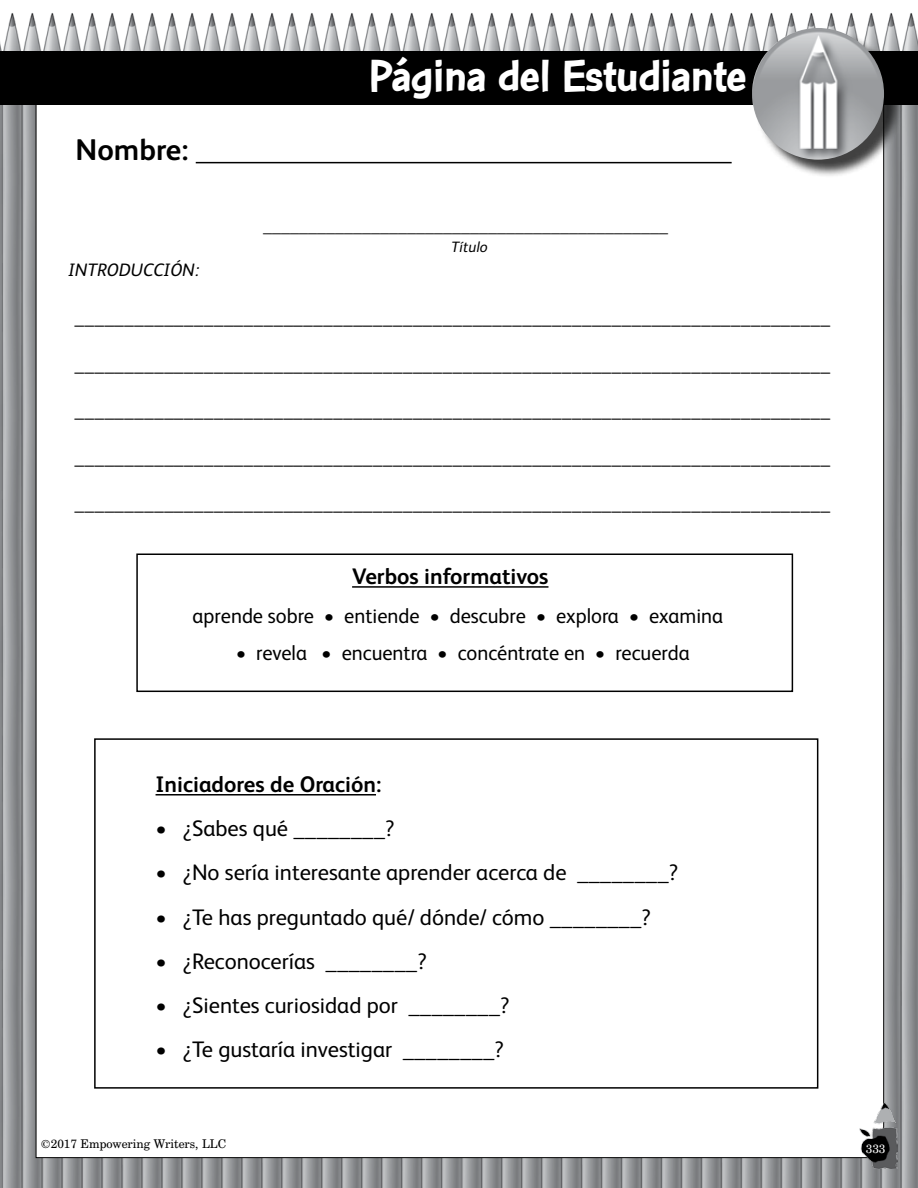
<style>
.page{position:relative;width:918px;height:1188px;background:#fff}
.page>*{position:absolute;margin:0;border:0;box-sizing:border-box;transform-origin:0 0}
.t1{font:700 48px "Con Brush";letter-spacing:-.02em;color:#fff}
.t2{font:700 30px "FS Albert";color:#000}
.t3{font:22.5px "FS Albert";color:#000}
.t4{font:700 22.5px "FS Albert";color:#000}
.t5{font:21px "FS Albert";color:#000}
.t6{font:19.5px "FS Albert";color:#000}
.t7{font:18px "Minion Pro";color:#000}
.t8{font:italic 18px "FS Albert";color:#000}
.t9{font:italic 15px "FS Albert";color:#000}
.t10{font:12px "Century Schoolbook BT";color:#000}
.t11{font:12px "Century Schoolbook BT";color:#fff}
</style>
<div class="page">
<img style="left:0;top:13px;width:918px;height:1175px">
<div style="left:36px;top:68px;width:848px;height:1090px;background:#fff"></div>
<div style="left:0;top:51px;width:918px;height:54px;background:#000"></div>
<div style="left:754px;top:30px;width:149px;height:148px;background:#000;opacity:.75"></div>
<img style="left:752px;top:28px;width:132px;height:132px;border-radius:66px">
<img style="left:860px;top:1103px;width:37px;height:65px">
<hr style="left:156px;top:794px;width:220px;height:2px;background:#000">
<div style="left:136px;top:554px;width:657px;height:138px;border:2px solid #000"></div>
<div style="left:94px;top:738px;width:724px;height:351px;border:2px solid #000"></div>
<hr style="left:352px;top:586px;width:196px;height:2px;background:#000">
<hr style="left:196px;top:162px;width:536px;height:1px;background:#000">
<h2 class="t2" style="left:76px;top:129px;width:114px">Nombre:</h2>
<p class="t8" style="left:69px;top:258px;width:132px">INTRODUCCIÓN:</p>
<h1 class="t1" style="left:368px;top:47px;width:380px">Página del Estudiante</h1>
<p class="t7" style="left:263px;top:214px;width:406px">_____________________________________________</p>
<p class="t9" style="left:451px;top:236px;width:38px">Título</p>
<p class="t6" style="left:75px;top:305px;width:757px">____________________________________________________________________________</p>
<p class="t6" style="left:75px;top:351px;width:757px">____________________________________________________________________________</p>
<p class="t6" style="left:75px;top:398px;width:757px">____________________________________________________________________________</p>
<p class="t6" style="left:75px;top:444px;width:757px">____________________________________________________________________________</p>
<p class="t6" style="left:75px;top:491px;width:757px">____________________________________________________________________________</p>
<p class="t4" style="left:352px;top:561px;width:198px">Verbos informativos</p>
<p class="t5" style="left:193px;top:602px;width:532px">aprende sobre • entiende • descubre • explora • examina</p>
<p class="t5" style="left:236px;top:639px;width:455px">• revela • encuentra • concéntrate en • recuerda</p>
<p class="t4" style="left:156px;top:769px;width:227px">Iniciadores de Oración:</p>
<p class="t3" style="left:156px;top:813px;width:241px">• ¿Sabes qué ________?</p>
<p class="t3" style="left:156px;top:858px;width:524px">• ¿No sería interesante aprender acerca de ________?</p>
<p class="t3" style="left:156px;top:902px;width:497px">• ¿Te has preguntado qué/ dónde/ cómo ________?</p>
<p class="t3" style="left:156px;top:946px;width:273px">• ¿Reconocerías ________?</p>
<p class="t3" style="left:156px;top:990px;width:356px">• ¿Sientes curiosidad por ________?</p>
<p class="t3" style="left:156px;top:1035px;width:350px">• ¿Te gustaría investigar ________?</p>
<p class="t10" style="left:41px;top:1136px;width:187px">©2017 Empowering Writers, LLC</p>
<p class="t11" style="left:866px;top:1141px;width:21px">333</p>
</div>
